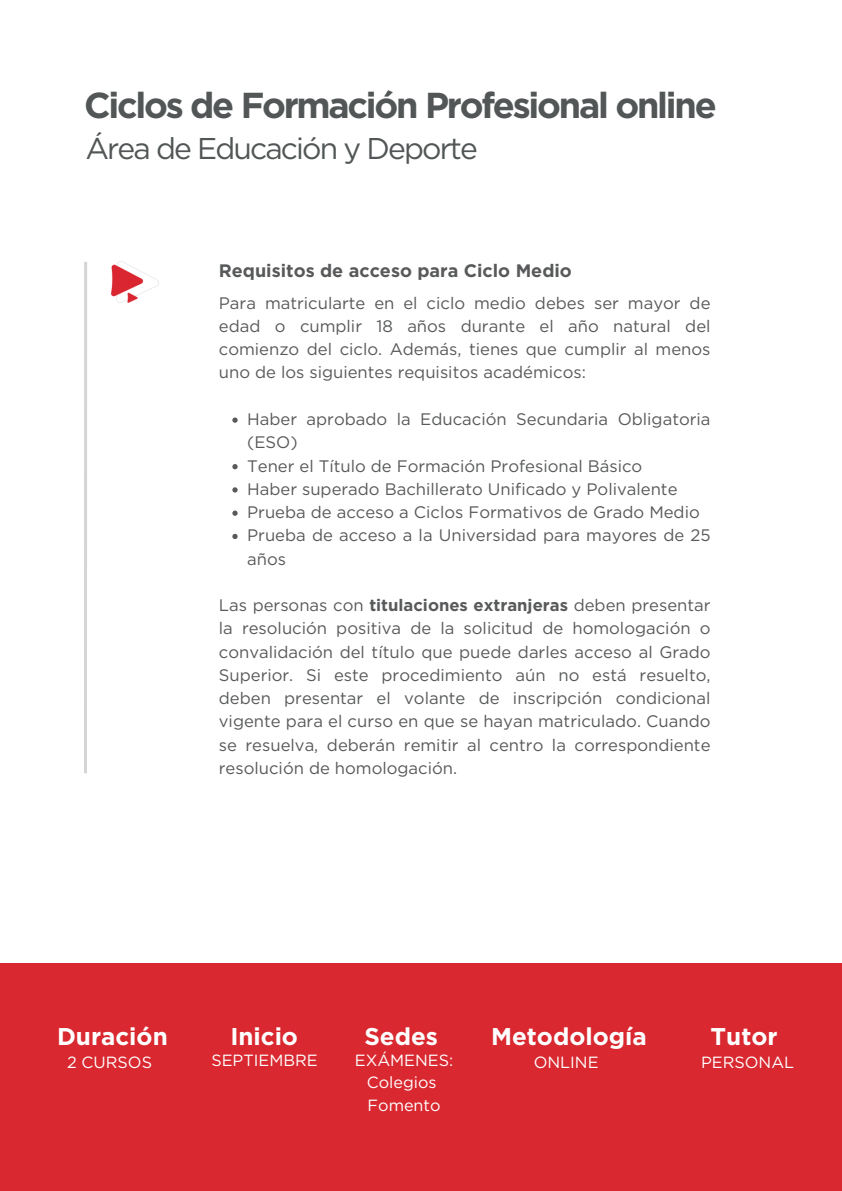
<style>
.page{position:relative;width:842px;height:1191px;background:#fff}
.page>*{position:absolute;margin:0;border:0;box-sizing:border-box;transform-origin:0 0}
.t1{font:700 36px "Gotham";letter-spacing:-.06em;color:#525656}
.t2{font:30px "Gotham";letter-spacing:-.06em;color:#525656}
.t3{font:700 24.2px "Gotham";color:#fff}
.t4{font:700 18px "Gotham";color:#58595a}
.t5{font:16.7px/23.3px "Gotham";color:#58595a;text-align:justify}
.t6{font:16.2px "Gotham";color:#fff}
.s1{font-weight:700}
</style>
<div class="page">
<hr style="left:84px;top:262px;width:3px;height:511px;background:#d6d4d4">
<img style="left:111px;top:262px;width:47px;height:40px">
<div style="left:0;top:963px;width:842px;height:227px;background:#d9282f"></div>
<svg style="left:232px;top:417px;width:6px;height:6px"></svg>
<svg style="left:232px;top:464px;width:6px;height:5px"></svg>
<svg style="left:232px;top:487px;width:6px;height:5px"></svg>
<svg style="left:232px;top:510px;width:6px;height:6px"></svg>
<svg style="left:232px;top:534px;width:6px;height:5px"></svg>
<h2 class="t1" style="left:84px;top:84px;width:634px">Ciclos de Formación Profesional online</h2>
<p class="t2" style="left:85px;top:130px;width:394px">Área de Educación y Deporte</p>
<h4 class="t4" style="left:219px;top:259px;width:355px">Requisitos de acceso para Ciclo Medio</h4>
<p class="t5" style="left:219px;top:291px;width:493px">Para matricularte en el ciclo medio debes ser mayor de edad o cumplir 18 años durante el año natural del comienzo del ciclo. Además, tienes que cumplir al menos uno de los siguientes requisitos académicos:</p>
<p class="t5" style="left:247px;top:407px;width:465px">Haber aprobado la Educación Secundaria Obligatoria (ESO)</p>
<p class="t5" style="left:247px;top:454px;width:397px">Tener el Título de Formación Profesional Básico</p>
<h3 class="t5" style="left:247px;top:477px;width:432px">Haber superado Bachillerato Unificado y Polivalente</h3>
<h6 class="t5" style="left:247px;top:500px;width:454px">Prueba de acceso a Ciclos Formativos de Grado Medio</h6>
<h3 class="t5" style="left:247px;top:523px;width:465px">Prueba de acceso a la Universidad para mayores de 25 años</h3>
<h6 class="t5" style="left:219px;top:593px;width:493px">Las personas con <span class="s1">titulaciones extranjeras</span> deben presentar la resolución positiva de la solicitud de homologación o convalidación del título que puede darles acceso al Grado Superior. Si este procedimiento aún no está resuelto, deben presentar el volante de inscripción condicional vigente para el curso en que se hayan matriculado. Cuando se resuelva, deberán remitir al centro la correspondiente resolución de homologación.</h6>
<h5 class="t3" style="left:57px;top:1021px;width:112px">Duración</h5>
<p class="t3" style="left:230px;top:1021px;width:69px">Inicio</p>
<p class="t3" style="left:364px;top:1021px;width:75px">Sedes</p>
<p class="t3" style="left:491px;top:1021px;width:157px">Metodología</p>
<p class="t6" style="left:67px;top:1052px;width:87px">2 CURSOS</p>
<p class="t3" style="left:711px;top:1021px;width:68px">Tutor</p>
<h5 class="t6" style="left:211px;top:1049px;width:108px">SEPTIEMBRE</h5>
<h3 class="t6" style="left:355px;top:1049px;width:100px">EXÁMENES:</h3>
<h6 class="t6" style="left:367px;top:1072px;width:71px">Colegios</h6>
<h3 class="t6" style="left:368px;top:1094px;width:75px">Fomento</h3>
<h6 class="t6" style="left:534px;top:1052px;width:66px">ONLINE</h6>
<h3 class="t6" style="left:701px;top:1052px;width:95px">PERSONAL</h3>
</div>
